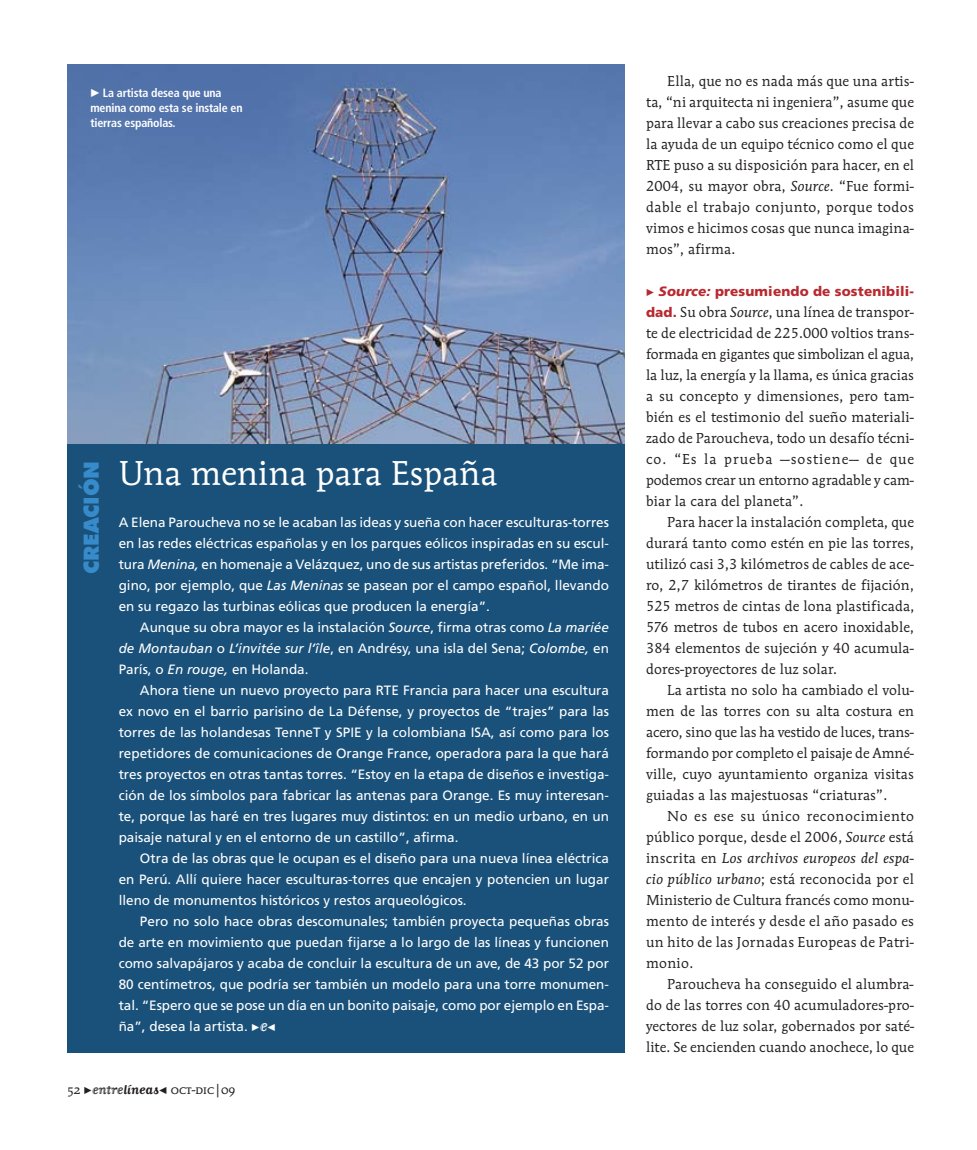
<style>
.page{position:relative;width:977px;height:1150px;background:#fff}
.page>*{position:absolute;margin:0;border:0;box-sizing:border-box;transform-origin:0 0}
.t1{font:36px "Mendoza";color:#fff}
.t2{font:900 21px "Futura BT";color:#378bca}
.t3{font:15px/21px "Mendoza";letter-spacing:.01em;color:#231f20;text-align:justify}
.t4{font:13.5px/21px "Frutiger";color:#fff;text-align:justify}
.t5{font:900 13.5px "Frutiger";letter-spacing:.01em;color:#b8292f}
.t6{font:13.5px "Mendoza SC";color:#231f20}
.t7{font:700 condensed 12px/15px "Frutiger";letter-spacing:-.015em;color:#fff}
.s1{font-style:italic}
.s2{font-family:"Matrix Inline Script";font-size:18px}
.s3{font-family:"Matrix Inline Script";font-size:15px}
.s4{font-family:"Matrix Script";font-weight:700;font-size:15px}
.s5{font-family:"Frutiger";font-weight:900;font-size:13.5px;color:#b8292f}
</style>
<div class="page">
<div style="left:68px;top:443px;width:557px;height:609px;background:#1a517a"></div>
<img style="left:68px;top:65px;width:557px;height:378px">
<svg style="left:91px;top:89px;width:8px;height:8px"></svg>
<p class="t7" style="left:90px;top:86px;width:154px;text-indent:13px">La artista desea que una menina como esta se instale en tierras españolas.</p>
<h2 class="t2" style="left:83px;top:574px;width:115px;rotate:-90deg">CREACIÓN</h2>
<h1 class="t1" style="left:119px;top:459px;width:380px">Una menina para España</h1>
<p class="t4" style="left:119px;top:513px;width:492px">A Elena Paroucheva no se le acaban las ideas y sueña con hacer esculturas-torres en las redes eléctricas españolas y en los parques eólicos inspiradas en su escul&shy;tura <span class="s1">Menina,</span> en homenaje a Velázquez, uno de sus artistas preferidos. “Me ima&shy;gino, por ejemplo, que <span class="s1">Las Meninas</span> se pasean por el campo español, llevando en su regazo las turbinas eólicas que producen la energía”.</p>
<p class="t4" style="left:119px;top:618px;width:492px;text-indent:21px">Aunque su obra mayor es la instalación <span class="s1">Source</span>, firma otras como <span class="s1">La mariée de Montauban</span> o <span class="s1">L’invitée sur l’île</span>, en Andrésy, una isla del Sena; <span class="s1">Colombe,</span> en París, o <span class="s1">En rouge,</span> en Holanda.</p>
<p class="t4" style="left:119px;top:681px;width:492px;text-indent:21px">Ahora tiene un nuevo proyecto para RTE Francia para hacer una escultura ex novo en el barrio parisino de La Défense, y proyectos de “trajes” para las torres de las holandesas TenneT y SPIE y la colombiana ISA, así como para los repetidores de comunicaciones de Orange France, operadora para la que hará tres proyectos en otras tantas torres. “Estoy en la etapa de diseños e investiga&shy;ción de los símbolos para fabricar las antenas para Orange. Es muy interesan&shy;te, porque las haré en tres lugares muy distintos: en un medio urbano, en un paisaje natural y en el entorno de un castillo”, afirma.</p>
<p class="t4" style="left:119px;top:849px;width:492px;text-indent:21px">Otra de las obras que le ocupan es el diseño para una nueva línea eléctrica en Perú. Allí quiere hacer esculturas-torres que encajen y potencien un lugar lleno de monumentos históricos y restos arqueológicos.</p>
<p class="t4" style="left:119px;top:912px;width:492px;text-indent:21px">Pero no solo hace obras descomunales; también proyecta pequeñas obras de arte en movimiento que puedan fijarse a lo largo de las líneas y funcionen como salvapájaros y acaba de concluir la escultura de un ave, de 43 por 52 por 80 centímetros, que podría ser también un modelo para una torre monumen&shy;tal. “Espero que se pose un día en un bonito paisaje, como por ejemplo en Espa&shy;ña”, desea la artista. <span class="s2">e</span>●</p>
<p class="t6" style="left:68px;top:1081px;width:169px">52 <span class="s3">entre</span><span class="s4">líneas</span>● oct-dic|09</p>
<p class="t3" style="left:646px;top:72px;width:270px;text-indent:21px">Ella, que no es nada más que una artis&shy;ta, “ni arquitecta ni ingeniera”, asume que para llevar a cabo sus creaciones precisa de la ayuda de un equipo técnico como el que RTE puso a su disposición para hacer, en el 2004, su mayor obra, <span class="s1">Source</span>. “Fue formi&shy;dable el trabajo conjunto, porque todos vimos e hicimos cosas que nunca imagina&shy;mos”, afirma.</p>
<p class="t5" style="left:659px;top:286px;width:257px"><span class="s1">Source:</span> presumiendo de sostenibili-</p>
<p class="t3" style="left:646px;top:303px;width:270px"><span class="s5">dad.</span> Su obra <span class="s1">Source</span>, una línea de transpor&shy;te de electricidad de 225.000 voltios trans&shy;formada en gigantes que simbolizan el agua, la luz, la energía y la llama, es única gracias a su concepto y dimensiones, pero tam&shy;bién es el testimonio del sueño materiali&shy;zado de Paroucheva, todo un desafío técni&shy;co. “Es la prueba —sostiene— de que podemos crear un entorno agradable y cam&shy;biar la cara del planeta”.</p>
<p class="t3" style="left:646px;top:513px;width:270px;text-indent:21px">Para hacer la instalación completa, que durará tanto como estén en pie las torres, utilizó casi 3,3 kilómetros de cables de ace&shy;ro, 2,7 kilómetros de tirantes de fijación, 525 metros de cintas de lona plastificada, 576 metros de tubos en acero inoxidable, 384 elementos de sujeción y 40 acumula&shy;dores-proyectores de luz solar.</p>
<p class="t3" style="left:646px;top:681px;width:270px;text-indent:21px">La artista no solo ha cambiado el volu&shy;men de las torres con su alta costura en acero, sino que las ha vestido de luces, trans&shy;formando por completo el paisaje de Amné&shy;ville, cuyo ayuntamiento organiza visitas guiadas a las majestuosas “criaturas”.</p>
<p class="t3" style="left:646px;top:807px;width:270px;text-indent:21px">No es ese su único reconocimiento público porque, desde el 2006, <span class="s1">Source</span> está inscrita en <span class="s1">Los archivos europeos del espa&shy;cio público urbano</span>; está reconocida por el Ministerio de Cultura francés como monu&shy;mento de interés y desde el año pasado es un hito de las Jornadas Europeas de Patri&shy;monio.</p>
<p class="t3" style="left:646px;top:975px;width:270px;text-indent:21px">Paroucheva ha conseguido el alumbra&shy;do de las torres con 40 acumuladores-pro&shy;yectores de luz solar, gobernados por saté&shy;lite. Se encienden cuando anochece, lo que</p>
</div>
